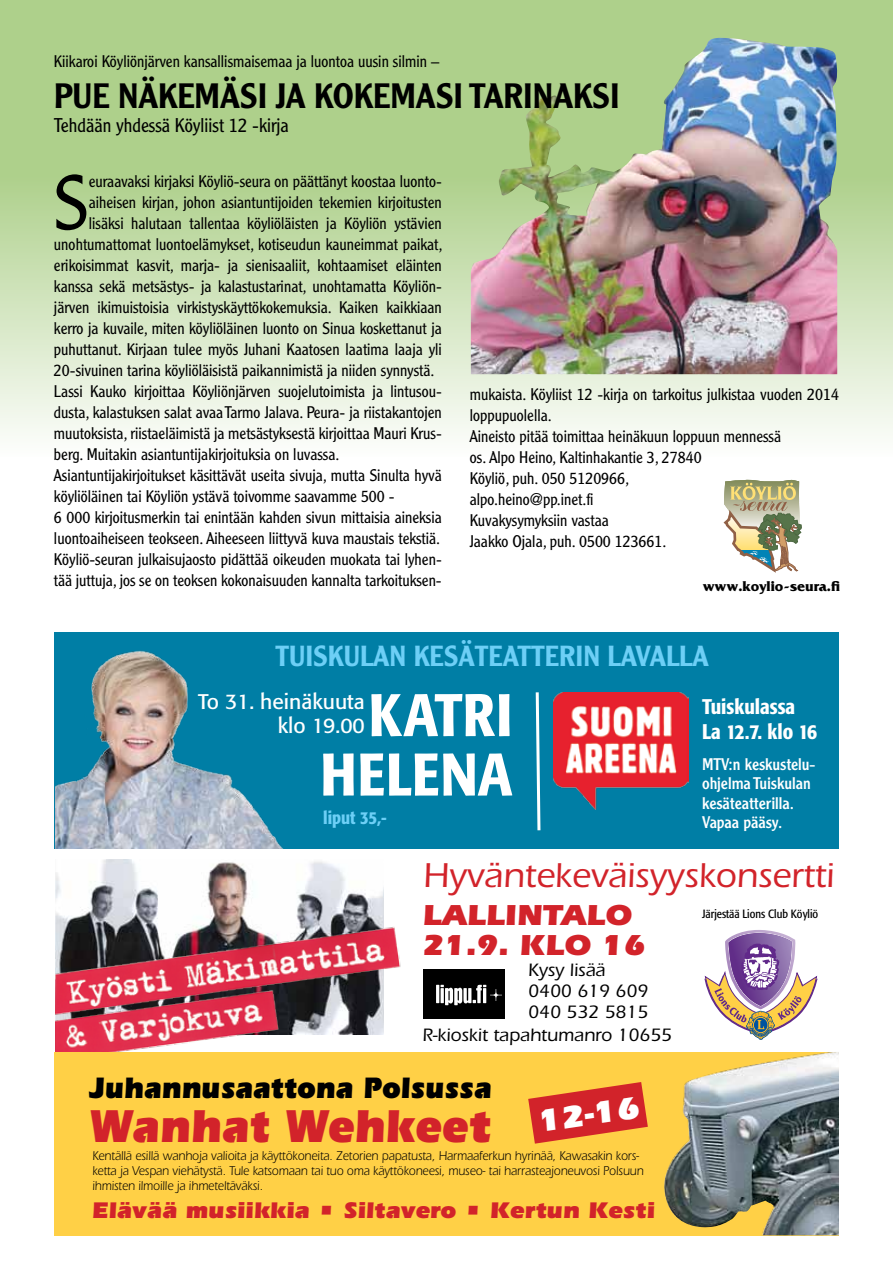
<style>
.page{position:relative;width:893px;height:1263px;background:#fff}
.page>*{position:absolute;margin:0;border:0;box-sizing:border-box;transform-origin:0 0}
.t1{font:300 75.3px "Clearface Gothic LH";color:#000}
.t2{font:500 condensed 59.4px/59.4px "Formata";letter-spacing:.02em;color:#fff;text-align:right}
.t3{font:900 47.7px "Itc Eras";color:#d2232a;scale:.9 1}
.t4{font:500 35.7px "Itc Eras";color:#d2232a}
.t5{font:500 34.5px "Clearface Gothic LH";color:#000}
.t6{font:900 32.1px "Itc Eras";color:#fff}
.t7{font:900 30.6px "Itc Eras";color:#000;scale:.9 1}
.t8{font:900 29.85px/30px "Itc Eras";color:#d2232a}
.t9{font:500 28.5px "Clearface Gothic LH";color:#6dcff6}
.t10{font:900 23.4px "Itc Eras";color:#d2232a}
.t11{font:21px/24px "Formata";color:#fff;text-align:right}
.t12{font:500 condensed 21px/25.2px "Formata";color:#fff}
.t13{font:300 19.5px "Clearface Gothic LH";color:#000}
.t14{font:500 18.6px/20.7px "Itc Eras";color:#000}
.t15{font:500 condensed 18px "Formata";color:#6dcff6}
.t16{font:300 16.5px/21px "Clearface Gothic LH";color:#000}
.t17{font:16.5px/19.5px "Clearface Gothic LH";color:#fff}
.t18{font:700 14.85px "Friz Quadrata";color:#000}
.t19{font:13.2px/14.7px "Itc Eras";color:#000;scale:.9 1}
.t20{font:condensed 11.85px "Formata";color:#000}
</style>
<div class="page">
<svg style="left:0;top:0;width:893px;height:436px;background:#c6deae"></svg>
<div style="left:54px;top:632px;width:785px;height:216px;background:#007ea5"></div>
<div style="left:54px;top:1052px;width:785px;height:183px;background:#ffd046"></div>
<img style="left:664px;top:1052px;width:175px;height:183px">
<svg style="left:528px;top:1082px;width:120px;height:62px"></svg>
<img style="left:55px;top:859px;width:328px;height:64px">
<img style="left:55px;top:923px;width:346px;height:129px">
<div style="left:423px;top:969px;width:82px;height:49px;background:#000"></div>
<hr style="left:436px;top:985px;width:3px;height:18px;background:#fff">
<svg style="left:441px;top:985px;width:61px;height:20px"></svg>
<svg style="left:704px;top:930px;width:113px;height:110px"></svg>
<img style="left:554px;top:692px;width:134px;height:117px">
<img style="left:55px;top:650px;width:228px;height:198px">
<hr style="left:724px;top:480px;width:75px;height:1px;background:#808a58">
<hr style="left:724px;top:481px;width:75px;height:1px;background:#828c5b">
<hr style="left:724px;top:482px;width:75px;height:1px;background:#848e5d">
<svg style="left:723px;top:483px;width:79px;height:90px"></svg>
<img style="left:471px;top:38px;width:367px;height:336px">
<svg style="left:535px;top:692px;width:6px;height:139px"></svg>
<p class="t16" style="left:54px;top:51px;width:387px">Kiikaroi Köyliönjärven kansallismaisemaa ja luontoa uusin silmin –</p>
<h3 class="t5" style="left:54px;top:75px;width:567px">PUE NÄKEMÄSI JA KOKEMASI TARINAKSI</h3>
<p class="t13" style="left:54px;top:113px;width:236px">Tehdään yhdessä Köyliist 12 -kirja</p>
<h1 class="t1" style="left:54px;top:157px;width:36px">S</h1>
<p class="t16" style="left:89px;top:171px;width:354px">euraavaksi kirjaksi Köyliö-seura on päättänyt koostaa luonto-</p>
<p class="t16" style="left:89px;top:192px;width:354px">aiheisen kirjan, johon asiantuntijoiden tekemien kirjoitusten</p>
<p class="t16" style="left:89px;top:213px;width:354px">lisäksi halutaan tallentaa köyliöläisten ja Köyliön ystävien</p>
<p class="t16" style="left:54px;top:234px;width:390px">unohtumattomat luontoelämykset, kotiseudun kauneimmat paikat,</p>
<p class="t16" style="left:54px;top:255px;width:389px">erikoisimmat kasvit, marja- ja sienisaaliit, kohtaamiset eläinten</p>
<p class="t16" style="left:54px;top:276px;width:389px">kanssa sekä metsästys- ja kalastustarinat, unohtamatta Köyliön-</p>
<p class="t16" style="left:54px;top:297px;width:389px">järven ikimuistoisia virkistyskäyttökokemuksia. Kaiken kaikkiaan</p>
<p class="t16" style="left:54px;top:318px;width:389px">kerro ja kuvaile, miten köyliöläinen luonto on Sinua koskettanut ja</p>
<p class="t16" style="left:54px;top:339px;width:389px">puhuttanut. Kirjaan tulee myös Juhani Kaatosen laatima laaja yli</p>
<p class="t16" style="left:54px;top:360px;width:382px">20-sivuinen tarina köyliöläisistä paikannimistä ja niiden synnystä.</p>
<p class="t16" style="left:54px;top:381px;width:389px">Lassi Kauko kirjoittaa Köyliönjärven suojelutoimista ja lintusou-</p>
<p class="t16" style="left:54px;top:402px;width:389px">dusta, kalastuksen salat avaa Tarmo Jalava. Peura- ja riistakantojen</p>
<p class="t16" style="left:54px;top:423px;width:389px">muutoksista, riistaeläimistä ja metsästyksestä kirjoittaa Mauri Krus-</p>
<p class="t16" style="left:54px;top:444px;width:287px">berg. Muitakin asiantuntijakirjoituksia on luvassa.</p>
<p class="t16" style="left:54px;top:465px;width:389px">Asiantuntijakirjoitukset käsittävät useita sivuja, mutta Sinulta hyvä</p>
<p class="t16" style="left:54px;top:486px;width:342px">köyliöläinen tai Köyliön ystävä toivomme saavamme 500 -</p>
<p class="t16" style="left:54px;top:507px;width:389px">6 000 kirjoitusmerkin tai enintään kahden sivun mittaisia aineksia</p>
<p class="t16" style="left:54px;top:528px;width:388px">luontoaiheiseen teokseen. Aiheeseen liittyvä kuva maustais tekstiä.</p>
<p class="t16" style="left:54px;top:549px;width:389px">Köyliö-seuran julkaisujaosto pidättää oikeuden muokata tai lyhen-</p>
<p class="t16" style="left:54px;top:570px;width:389px">tää juttuja, jos se on teoksen kokonaisuuden kannalta tarkoituksen-</p>
<p class="t16" style="left:470px;top:383px;width:371px">mukaista. Köyliist 12 -kirja on tarkoitus julkistaa vuoden 2014 loppupuolella.<br>Aineisto pitää toimittaa heinäkuun loppuun mennessä<br>os. Alpo Heino, Kaltinhakantie 3, 27840<br>Köyliö, puh. 050 5120966,<br>alpo.heino@pp.inet.fi<br>Kuvakysymyksiin vastaa<br>Jaakko Ojala, puh. 0500 123661.</p>
<p class="t18" style="left:703px;top:578px;width:139px">www.koylio-seura.fi</p>
<h3 class="t9" style="left:275px;top:639px;width:435px">TUISKULAN KESÄTEATTERIN LAVALLA</h3>
<p class="t11" style="left:198px;top:689px;width:168px">To 31. heinäkuuta klo 19.00</p>
<h2 class="t2" style="left:321px;top:685px;width:193px">KATRI<br>HELENA</h2>
<p class="t15" style="left:323px;top:806px;width:65px">liput 35,-</p>
<p class="t12" style="left:702px;top:694px;width:117px">Tuiskulassa<br>La 12.7. klo 16</p>
<p class="t17" style="left:702px;top:754px;width:115px">MTV:n keskustelu&shy;ohjelma Tuiskulan kesäteatterilla.<br>Vapaa pääsy.</p>
<h3 class="t4" style="left:423px;top:855px;width:413px">Hyväntekeväisyyskonsertti</h3>
<h3 class="t8" style="left:422px;top:901px;width:224px">LALLINTALO<br>21.9. KLO 16</h3>
<p class="t14" style="left:528px;top:960px;width:122px">Kysy lisää<br>0400 619 609<br>040 532 5815</p>
<p class="t14" style="left:422px;top:1025px;width:251px">R-kioskit tapahtumanro 10655</p>
<h3 class="t7" style="left:89px;top:1071px;width:448px">Juhannusaattona Polsussa</h3>
<h3 class="t3" style="left:89px;top:1099px;width:448px">Wanhat Wehkeet</h3>
<h3 class="t6" style="left:536px;top:1103px;width:103px;rotate:-8deg">12-16</h3>
<p class="t19" style="left:92px;top:1149px;width:614px">Kentällä esillä wanhoja valioita ja käyttökoneita. Zetorien papatusta, Harmaaferkun hyrinää, Kawasakin kors&shy;ketta ja Vespan viehätystä. Tule katsomaan tai tuo oma käyttökoneesi, museo- tai harrasteajoneuvosi Polsuun ihmisten ilmoille ja ihmeteltäväksi.</p>
<h3 class="t10" style="left:92px;top:1197px;width:564px">Elävää musiikkia • Siltavero • Kertun Kesti</h3>
<p class="t20" style="left:702px;top:907px;width:118px">Järjestää Lions Club Köyliö</p>
</div>
